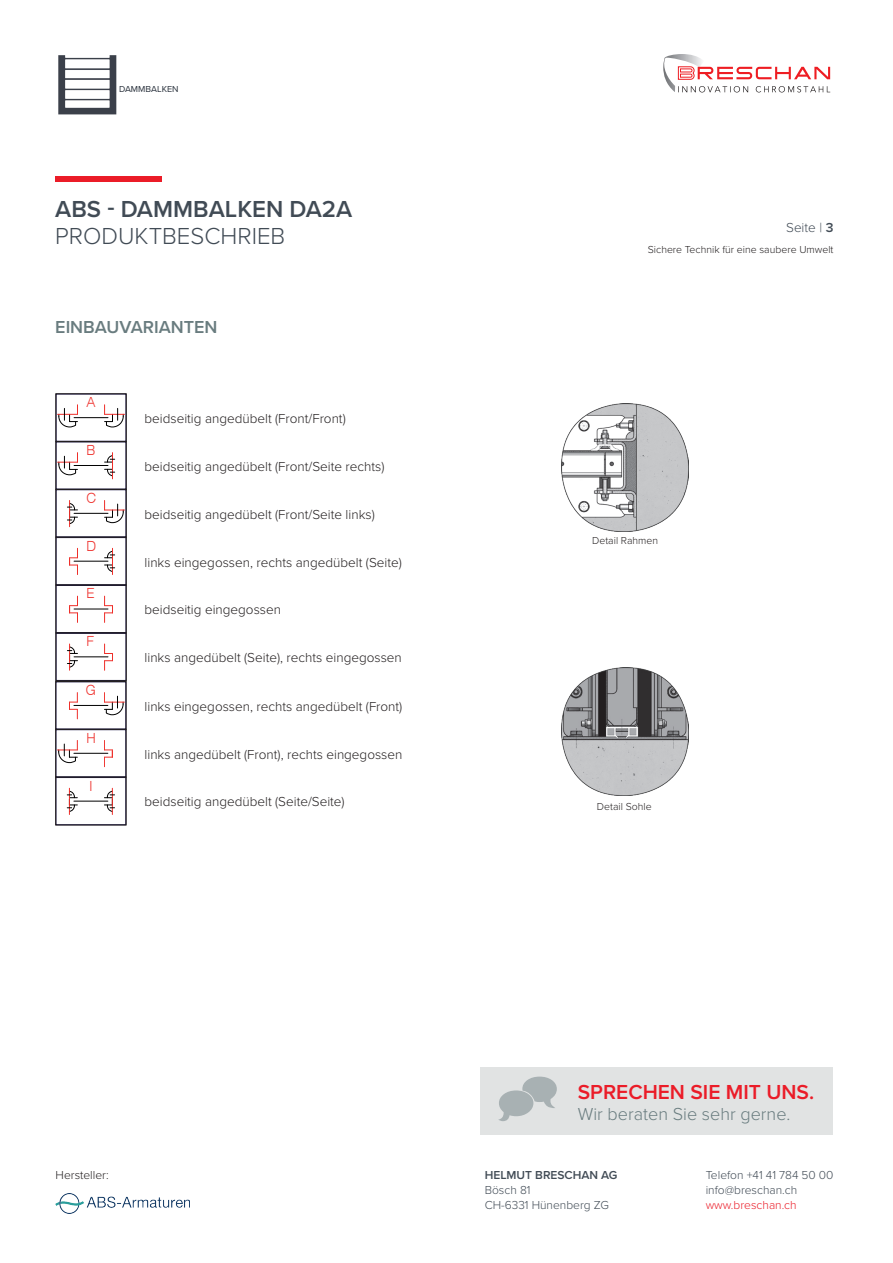
<style>
.page{position:relative;width:893px;height:1263px;background:#fff}
.page>*{position:absolute;margin:0;border:0;box-sizing:border-box;transform-origin:0 0}
.t1{font:600 24px "Proxima Nova";color:#414b55}
.t2{font:300 24px "Proxima Nova";color:#414b55}
.t3{font:600 21px "Proxima Nova";color:#eb1c28}
.t4{font:300 18px "Proxima Nova";color:#697c7f}
.t5{font:600 18px "Proxima Nova";color:#697c7f}
.t6{font:300 expanded 13.95px "Swiss 721 BT";color:#ee2f2a;scale:.85 1}
.t7{font:300 13.5px "Proxima Nova";color:#231f20}
.t8{font:300 13.5px "Proxima Nova";color:#414b55}
.t9{font:300 12px/15px "Proxima Nova";color:#414b55}
.t10{font:600 12px "Proxima Nova";color:#414b55}
.t11{font:300 12px "Proxima Nova";color:#eb1c28}
.t12{font:300 12px "Proxima Nova";color:#231f20}
.t13{font:300 10.5px "Proxima Nova";color:#231f20}
.t14{font:9px "Proxima Nova";color:#28303b}
.s1{font-weight:600}
</style>
<div class="page">
<div style="left:55px;top:176px;width:107px;height:6px;background:#eb1c28"></div>
<svg style="left:663px;top:54px;width:167px;height:38px"></svg>
<div style="left:480px;top:1067px;width:353px;height:68px;background:#e1e3e3"></div>
<img style="left:55px;top:1193px;width:135px;height:20px">
<img style="left:58px;top:55px;width:59px;height:60px">
<hr style="left:74px;top:417px;width:34px;height:1px;background:#000">
<svg style="left:58px;top:405px;width:20px;height:22px"></svg>
<svg style="left:104px;top:405px;width:21px;height:22px"></svg>
<div style="left:55px;top:393px;width:72px;height:49px;border:1px solid #231f20"></div>
<hr style="left:74px;top:465px;width:34px;height:1px;background:#000">
<svg style="left:58px;top:453px;width:20px;height:22px"></svg>
<svg style="left:105px;top:453px;width:10px;height:26px"></svg>
<div style="left:55px;top:441px;width:72px;height:49px;border:1px solid #231f20"></div>
<hr style="left:74px;top:513px;width:34px;height:1px;background:#000">
<svg style="left:67px;top:500px;width:10px;height:27px"></svg>
<svg style="left:104px;top:500px;width:21px;height:23px"></svg>
<div style="left:55px;top:489px;width:72px;height:49px;border:1px solid #231f20"></div>
<hr style="left:74px;top:561px;width:34px;height:1px;background:#000">
<svg style="left:69px;top:548px;width:9px;height:27px"></svg>
<svg style="left:105px;top:548px;width:10px;height:26px"></svg>
<div style="left:55px;top:537px;width:72px;height:48px;border:1px solid #231f20"></div>
<hr style="left:74px;top:609px;width:34px;height:1px;background:#000">
<svg style="left:104px;top:596px;width:9px;height:26px"></svg>
<svg style="left:69px;top:596px;width:9px;height:26px"></svg>
<div style="left:55px;top:585px;width:72px;height:48px;border:1px solid #231f20"></div>
<hr style="left:74px;top:656px;width:34px;height:1px;background:#000">
<svg style="left:104px;top:644px;width:9px;height:26px"></svg>
<svg style="left:67px;top:644px;width:10px;height:26px"></svg>
<div style="left:55px;top:632px;width:72px;height:49px;border:1px solid #231f20"></div>
<hr style="left:74px;top:705px;width:34px;height:1px;background:#000">
<svg style="left:69px;top:692px;width:9px;height:27px"></svg>
<svg style="left:104px;top:692px;width:20px;height:23px"></svg>
<div style="left:55px;top:681px;width:72px;height:49px;border:1px solid #231f20"></div>
<hr style="left:74px;top:753px;width:34px;height:1px;background:#000">
<svg style="left:57px;top:740px;width:21px;height:23px"></svg>
<svg style="left:104px;top:740px;width:9px;height:27px"></svg>
<div style="left:55px;top:729px;width:72px;height:48px;border:1px solid #231f20"></div>
<hr style="left:74px;top:801px;width:34px;height:1px;background:#000">
<svg style="left:67px;top:788px;width:10px;height:26px"></svg>
<svg style="left:104px;top:788px;width:11px;height:26px"></svg>
<div style="left:55px;top:777px;width:72px;height:48px;border:1px solid #231f20"></div>
<img style="left:561px;top:404px;width:128px;height:127px">
<img style="left:561px;top:668px;width:128px;height:127px">
<p class="t14" style="left:119px;top:82px;width:61px">DAMMBALKEN</p>
<h1 class="t1" style="left:55px;top:191px;width:299px">ABS - DAMMBALKEN DA2A</h1>
<h1 class="t2" style="left:55px;top:218px;width:232px">PRODUKTBESCHRIEB</h1>
<h3 class="t5" style="left:55px;top:314px;width:164px">EINBAUVARIANTEN</h3>
<p class="t6" style="left:86px;top:394px;width:12px">A</p>
<p class="t6" style="left:86px;top:441px;width:12px">B</p>
<p class="t6" style="left:86px;top:489px;width:13px">C</p>
<p class="t6" style="left:86px;top:537px;width:13px">D</p>
<p class="t6" style="left:86px;top:585px;width:11px">E</p>
<p class="t6" style="left:86px;top:633px;width:11px">F</p>
<p class="t6" style="left:86px;top:681px;width:13px">G</p>
<p class="t6" style="left:86px;top:729px;width:12px">H</p>
<p class="t6" style="left:89px;top:777px;width:5px">I</p>
<p class="t7" style="left:145px;top:408px;width:203px">beidseitig angedübelt (Front/Front)</p>
<p class="t7" style="left:145px;top:456px;width:241px">beidseitig angedübelt (Front/Seite rechts)</p>
<p class="t7" style="left:145px;top:504px;width:232px">beidseitig angedübelt (Front/Seite links)</p>
<p class="t7" style="left:145px;top:552px;width:259px">links eingegossen, rechts angedübelt (Seite)</p>
<p class="t7" style="left:145px;top:600px;width:138px">beidseitig eingegossen</p>
<p class="t7" style="left:145px;top:648px;width:259px">links angedübelt (Seite), rechts eingegossen</p>
<p class="t7" style="left:145px;top:696px;width:259px">links eingegossen, rechts angedübelt (Front)</p>
<p class="t7" style="left:145px;top:744px;width:259px">links angedübelt (Front), rechts eingegossen</p>
<p class="t7" style="left:145px;top:792px;width:202px">beidseitig angedübelt (Seite/Seite)</p>
<p class="t8" style="left:786px;top:217px;width:49px">Seite | <span class="s1">3</span></p>
<p class="t13" style="left:648px;top:241px;width:187px">Sichere Technik für eine saubere Umwelt</p>
<p class="t13" style="left:592px;top:533px;width:67px">Detail Rahmen</p>
<p class="t13" style="left:597px;top:798px;width:56px">Detail Sohle</p>
<p class="t12" style="left:56px;top:1166px;width:55px">Hersteller:</p>
<h2 class="t3" style="left:578px;top:1076px;width:238px">SPRECHEN SIE MIT UNS.</h2>
<h3 class="t4" style="left:578px;top:1101px;width:214px">Wir beraten Sie sehr gerne.</h3>
<p class="t10" style="left:485px;top:1166px;width:134px">HELMUT BRESCHAN AG</p>
<p class="t9" style="left:485px;top:1182px;width:126px">Bösch 81<br>CH-6331 Hünenberg ZG</p>
<p class="t9" style="left:706px;top:1167px;width:129px">Telefon +41 41 784 50 00 info@breschan.ch</p>
<p class="t11" style="left:706px;top:1196px;width:92px">www.breschan.ch</p>
</div>
